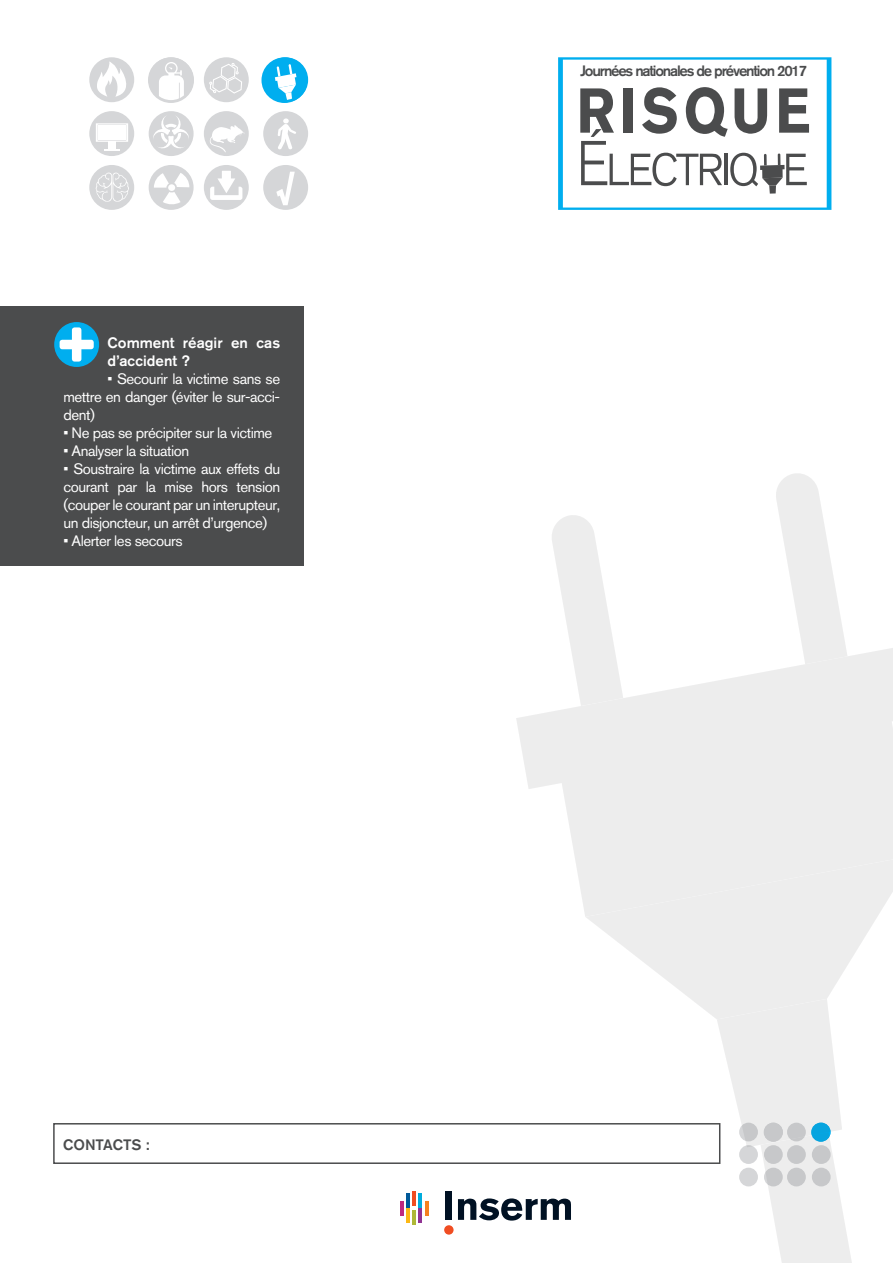
<style>
.page{position:relative;width:893px;height:1263px;background:#fff}
.page>*{position:absolute;margin:0;border:0;box-sizing:border-box;transform-origin:0 0}
.t1{font:62.7px "Akzidenz Grotesk BQ Light SC";letter-spacing:-.06em;color:#4b4c4d;scale:.86 1}
.t2{font:700 62.7px "Akzidenz Grotesk BQ";letter-spacing:.09em;color:#4b4c4d;scale:.86 1}
.t3{font:15px/18px "Akzidenz Grotesk BQ";letter-spacing:-.03em;color:#fff;text-align:justify}
.t4{font:500 15px "Akzidenz Grotesk BQ";letter-spacing:-.08em;color:#4b4c4d}
.t5{font:500 15px/18px "Akzidenz Grotesk BQ";color:#fff}
.t6{font:500 15px "Akzidenz Grotesk BQ";color:#4b4c4d}
</style>
<div class="page">
<div style="left:89px;top:111px;width:45px;height:45px;background:#d5d6d8;border-radius:50%"></div>
<div style="left:89px;top:165px;width:45px;height:45px;background:#d5d6d8;border-radius:50%"></div>
<div style="left:89px;top:57px;width:45px;height:45px;background:#d5d6d8;border-radius:50%"></div>
<div style="left:149px;top:165px;width:45px;height:45px;background:#d5d6d8;border-radius:50%"></div>
<div style="left:149px;top:57px;width:45px;height:45px;background:#d5d6d8;border-radius:50%"></div>
<div style="left:204px;top:111px;width:45px;height:45px;background:#d5d6d8;border-radius:50%"></div>
<div style="left:204px;top:165px;width:45px;height:45px;background:#d5d6d8;border-radius:50%"></div>
<div style="left:204px;top:57px;width:45px;height:45px;background:#d5d6d8;border-radius:50%"></div>
<div style="left:263px;top:165px;width:45px;height:45px;background:#d5d6d8;border-radius:50%"></div>
<div style="left:263px;top:111px;width:45px;height:45px;background:#d5d6d8;border-radius:50%"></div>
<div style="left:263px;top:57px;width:45px;height:45px;background:#00aeef;border-radius:50%"></div>
<svg style="left:96px;top:61px;width:32px;height:36px"></svg>
<div style="left:149px;top:111px;width:45px;height:45px;background:#d5d6d8;border-radius:50%"></div>
<div style="left:148px;top:57px;width:46px;height:46px;border:3px solid #d5d6d8;border-radius:50%"></div>
<svg style="left:209px;top:63px;width:34px;height:31px"></svg>
<svg style="left:275px;top:64px;width:21px;height:39px"></svg>
<div style="left:261px;top:57px;width:46px;height:46px;border:3px solid #00aeef;border-radius:50%"></div>
<svg style="left:96px;top:123px;width:32px;height:19px"></svg>
<div style="left:108px;top:142px;width:8px;height:7px;background:#fff"></div>
<svg style="left:104px;top:149px;width:16px;height:1px"></svg>
<div style="left:98px;top:125px;width:28px;height:15px;background:#fff"></div>
<div style="left:445px;top:1192px;width:7px;height:28px;background:#001123"></div>
<svg style="left:458px;top:1198px;width:113px;height:22px"></svg>
<div style="left:444px;top:1225px;width:10px;height:9px;background:#f04d22;border-radius:50%"></div>
<hr style="left:425px;top:1201px;width:3px;height:14px;background:#f58220">
<hr style="left:419px;top:1193px;width:3px;height:14px;background:#00acdd">
<hr style="left:419px;top:1209px;width:3px;height:14px;background:#903393">
<hr style="left:413px;top:1192px;width:3px;height:14px;background:#f04d22">
<hr style="left:413px;top:1210px;width:3px;height:14px;background:#aeb837">
<hr style="left:406px;top:1193px;width:4px;height:14px;background:#005999">
<hr style="left:406px;top:1209px;width:4px;height:14px;background:#fcb814">
<hr style="left:400px;top:1201px;width:4px;height:14px;background:#be2a7f">
<svg style="left:278px;top:118px;width:18px;height:31px"></svg>
<svg style="left:209px;top:125px;width:36px;height:27px"></svg>
<svg style="left:558px;top:57px;width:273px;height:153px"></svg>
<svg style="left:776px;top:473px;width:69px;height:171px"></svg>
<svg style="left:552px;top:515px;width:62px;height:129px"></svg>
<svg style="left:586px;top:917px;width:291px;height:102px;fill:#ededed"></svg>
<div style="left:563px;top:789px;width:330px;height:128px;background:#ededed"></div>
<svg style="left:516px;top:644px;width:377px;height:145px;fill:#ededed"></svg>
<svg style="left:717px;top:999px;width:143px;height:264px"></svg>
<svg style="left:95px;top:172px;width:35px;height:30px"></svg>
<svg style="left:154px;top:173px;width:35px;height:32px"></svg>
<div style="left:168px;top:184px;width:7px;height:7px;background:#fff;border-radius:50%"></div>
<svg style="left:153px;top:62px;width:36px;height:87px"></svg>
<svg style="left:210px;top:171px;width:32px;height:29px"></svg>
<svg style="left:276px;top:172px;width:19px;height:33px"></svg>
<div style="left:0;top:306px;width:304px;height:260px;background:#4b4c4d"></div>
<div style="left:54px;top:322px;width:45px;height:45px;background:#00aeef;border-radius:50%"></div>
<div style="left:73px;top:329px;width:7px;height:31px;background:#fff;border-radius:2px"></div>
<div style="left:72px;top:327px;width:9px;height:35px;border:2px solid #fff;border-radius:2px"></div>
<div style="left:61px;top:341px;width:31px;height:7px;background:#fff;border-radius:2px"></div>
<div style="left:60px;top:340px;width:34px;height:9px;border:2px solid #fff;border-radius:2px"></div>
<div style="left:53px;top:1123px;width:667px;height:41px;border:2px solid #4b4c4d"></div>
<p class="t5" style="left:108px;top:334px;width:174px">Comment réagir en cas d’accident ?</p>
<p class="t3" style="left:63px;top:370px;width:218px;text-indent:44px">• Secourir la victime sans se mettre en danger (éviter le sur-acci&shy;dent)</p>
<p class="t3" style="left:63px;top:424px;width:210px">• Ne pas se précipiter sur la victime</p>
<p class="t3" style="left:63px;top:442px;width:127px">• Analyser la situation</p>
<p class="t3" style="left:63px;top:460px;width:218px">• Soustraire la victime aux effets du courant par la mise hors tension (couper le courant par un interupteur, un disjoncteur, un arrêt d’urgence)</p>
<p class="t3" style="left:63px;top:532px;width:121px">• Alerter les secours</p>
<p class="t6" style="left:63px;top:1135px;width:88px">CONTACTS :</p>
<p class="t4" style="left:580px;top:61px;width:228px">Journées nationales de prévention 2017</p>
<h1 class="t2" style="left:577px;top:75px;width:273px">RISQUE</h1>
<h1 class="t1" style="left:577px;top:128px;width:271px">Électriq e</h1>
</div>
